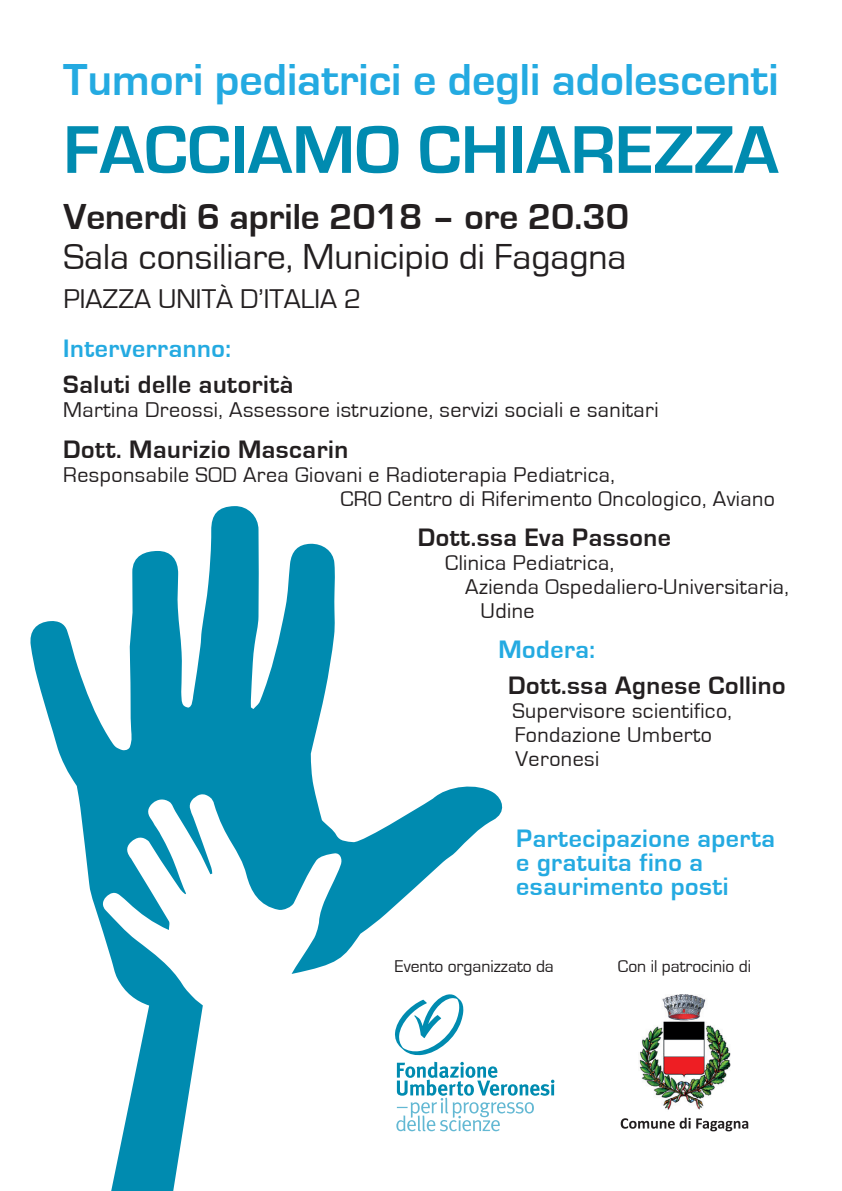
<style>
.page{position:relative;width:842px;height:1191px;background:#fff}
.page>*{position:absolute;margin:0;border:0;box-sizing:border-box;transform-origin:0 0}
.t1{font:700 70px "Eurostile";color:#008bb0}
.t2{font:700 46.2px "Eurostile";color:#24aae1}
.t3{font:37.2px "Eurostile";color:#231f20}
.t4{font:700 37.2px "Eurostile";color:#231f20}
.t5{font:28px "Eurostile";color:#231f20}
.t6{font:700 26px "Eurostile";letter-spacing:.02em;color:#231f20}
.t7{font:700 26px/24px "Eurostile";letter-spacing:.02em;color:#24aae1}
.t8{font:22px/24px "Eurostile";letter-spacing:.02em;color:#231f20}
.t9{font:17.6px "Eurostile";color:#231f20}
</style>
<div class="page">
<img style="left:639px;top:994px;width:92px;height:116px">
<svg style="left:30px;top:506px;width:473px;height:685px"></svg>
<svg style="left:621px;top:1117px;width:127px;height:14px"></svg>
<svg style="left:394px;top:994px;width:70px;height:61px"></svg>
<svg style="left:396px;top:1061px;width:158px;height:70px"></svg>
<h2 class="t2" style="left:63px;top:55px;width:717px">Tumori pediatrici e degli adolescenti</h2>
<h1 class="t1" style="left:63px;top:112px;width:717px">FACCIAMO CHIAREZZA</h1>
<h3 class="t4" style="left:63px;top:197px;width:567px">Venerdì 6 aprile 2018 – ore 20.30</h3>
<h3 class="t3" style="left:63px;top:236px;width:565px">Sala consiliare, Municipio di Fagagna</h3>
<p class="t5" style="left:63px;top:284px;width:299px">PIAZZA UNITÀ D’ITALIA 2</p>
<p class="t7" style="left:63px;top:337px;width:169px">Interverranno:</p>
<p class="t6" style="left:63px;top:371px;width:232px">Saluti delle autorità</p>
<p class="t8" style="left:63px;top:399px;width:597px">Martina Dreossi, Assessore istruzione, servizi sociali e sanitari</p>
<p class="t6" style="left:63px;top:435px;width:286px">Dott. Maurizio Mascarin</p>
<p class="t8" style="left:340px;top:463px;width:436px;text-indent:-277px">Responsabile SOD Area Giovani e Radioterapia Pediatrica,<br>CRO Centro di Riferimento Oncologico, Aviano</p>
<p class="t6" style="left:418px;top:523px;width:255px">Dott.ssa Eva Passone</p>
<p class="t8" style="left:445px;top:551px;width:171px">Clinica Pediatrica,</p>
<p class="t8" style="left:465px;top:575px;width:325px">Azienda Ospedaliero-Universitaria,</p>
<p class="t8" style="left:481px;top:599px;width:55px">Udine</p>
<p class="t7" style="left:498px;top:637px;width:98px">Modera:</p>
<p class="t6" style="left:508px;top:671px;width:279px">Dott.ssa Agnese Collino</p>
<p class="t8" style="left:512px;top:699px;width:221px">Supervisore scientifico,<br>Fondazione Umberto<br>Veronesi</p>
<p class="t7" style="left:516px;top:826px;width:260px">Partecipazione aperta e gratuita fino a esaurimento posti</p>
<p class="t9" style="left:395px;top:956px;width:160px">Evento organizzato da</p>
<p class="t9" style="left:618px;top:956px;width:135px">Con il patrocinio di</p>
</div>
